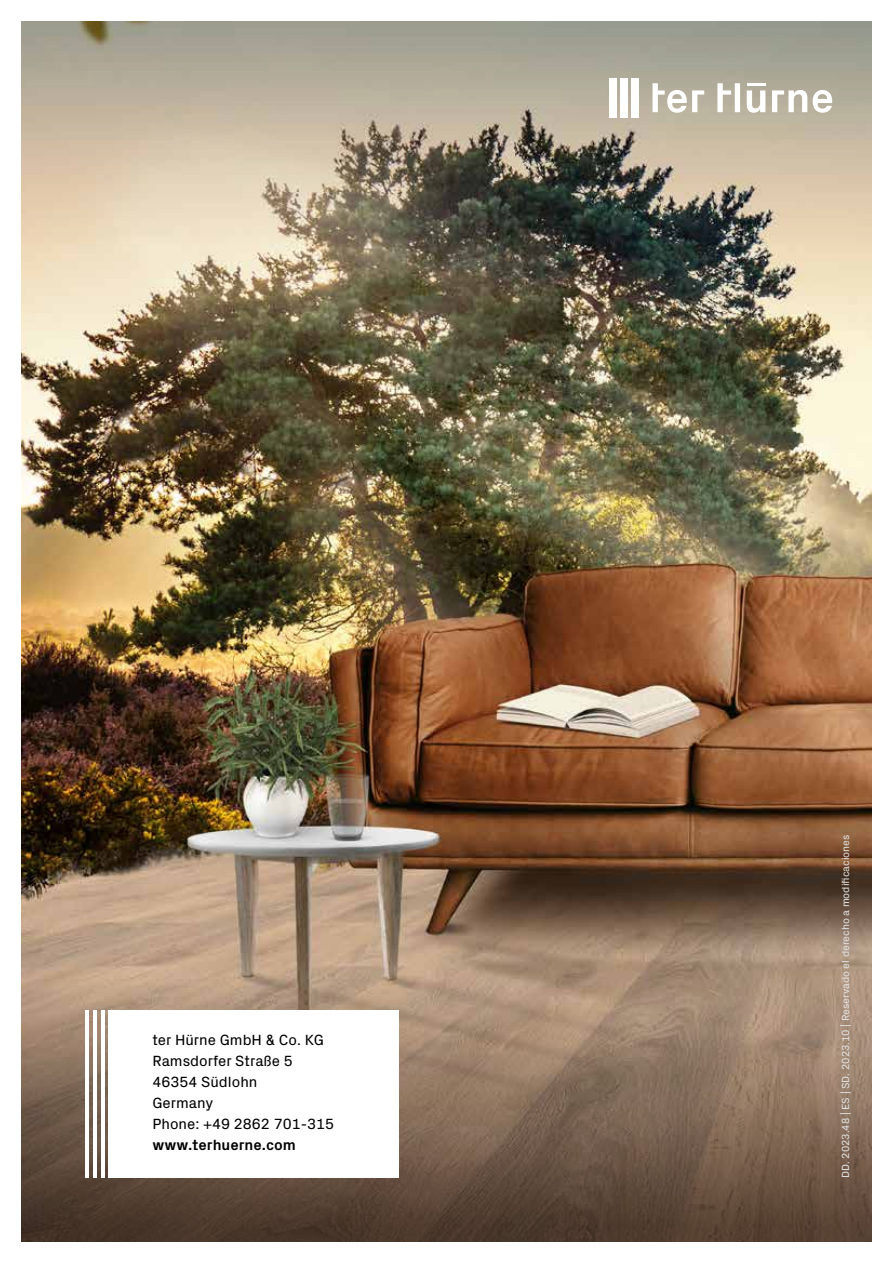
<style>
.page{position:relative;width:893px;height:1263px;background:#fff}
.page>*{position:absolute;margin:0;border:0;box-sizing:border-box;transform-origin:0 0}
.t1{font:15px/21px "Px Grotesk";color:#000}
.t2{font:700 15px "Px Grotesk";color:#000}
.t3{font:10.5px "Px Grotesk";color:#e3e3e3}
</style>
<div class="page">
<img style="left:21px;top:281px;width:851px;height:663px">
<svg style="left:21px;top:944px;width:851px;height:298px;background:#866e5b"></svg>
<svg style="left:21px;top:21px;width:851px;height:260px;background:#a79e8b"></svg>
<div style="left:108px;top:1010px;width:291px;height:168px;background:#fff"></div>
<hr style="left:85px;top:1010px;width:4px;height:168px;background:#fff">
<hr style="left:93px;top:1010px;width:4px;height:168px;background:#fff">
<hr style="left:101px;top:1010px;width:4px;height:168px;background:#fff">
<div style="left:631px;top:78px;width:8px;height:39px;background:#fff"></div>
<div style="left:609px;top:78px;width:8px;height:39px;background:#fff"></div>
<div style="left:620px;top:78px;width:8px;height:39px;background:#fff"></div>
<svg style="left:813px;top:90px;width:19px;height:23px"></svg>
<svg style="left:717px;top:83px;width:23px;height:29px"></svg>
<svg style="left:747px;top:90px;width:18px;height:23px"></svg>
<hr style="left:747px;top:83px;width:18px;height:3px;background:#fff">
<svg style="left:772px;top:90px;width:35px;height:22px"></svg>
<svg style="left:652px;top:83px;width:52px;height:30px"></svg>
<p class="t1" style="left:152px;top:1028px;width:183px">ter Hürne GmbH &amp; Co. KG<br>Ramsdorfer Straße 5<br>46354 Südlohn<br>Germany<br>Phone: +49 2862 701-315</p>
<p class="t2" style="left:152px;top:1134px;width:145px">www.terhuerne.com</p>
<p class="t3" style="left:838px;top:1178px;width:345px;rotate:-90deg">DD. 2023.48 | ES | SD. 2023.10 | Reservado el derecho a modificaciones</p>
</div>
